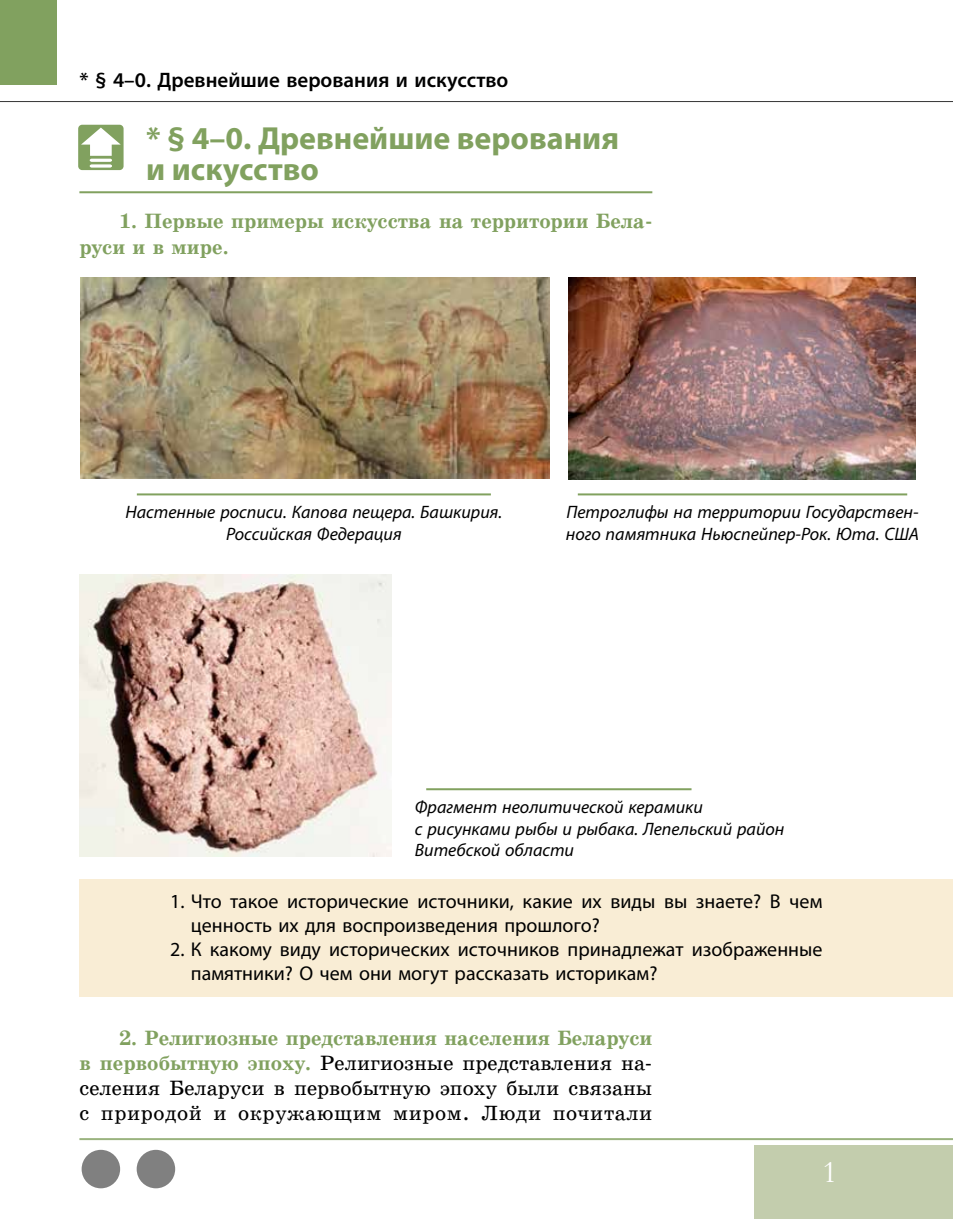
<style>
.page{position:relative;width:953px;height:1219px;background:#fff}
.page>*{position:absolute;margin:0;border:0;box-sizing:border-box;transform-origin:0 0}
.t1{font:700 32px/31.2px "Myriad Pro";color:#81a15f}
.t2{font:32px "Garamond";color:#fff}
.t3{font:21px/25.2px "School Book Web";letter-spacing:.03em;color:#000;text-align:justify}
.t4{font:700 21px/25.2px "School Book Web";color:#81a15f}
.t5{font:600 21px "Myriad Pro";color:#000}
.t6{font:20px/24px "Myriad Pro";color:#000}
.t7{font:italic 18px/21.6px "Myriad Pro";color:#000}
.s1{font-weight:700;color:#81a15f}
</style>
<div class="page">
<hr style="left:0;top:101px;width:952px;height:1px;background:#000">
<hr style="left:79px;top:1138px;width:873px;height:2px;background:#81a15f">
<div style="left:0;top:0;width:57px;height:85px;background:#81a15f"></div>
<div style="left:754px;top:1145px;width:198px;height:74px;background:#c3cdad"></div>
<div style="left:82px;top:1150px;width:38px;height:38px;background:#808080;border-radius:50%"></div>
<div style="left:137px;top:1150px;width:38px;height:38px;background:#808080;border-radius:50%"></div>
<div style="left:78px;top:125px;width:46px;height:45px;background:#81a15f;border-radius:4px"></div>
<svg style="left:81px;top:128px;width:40px;height:28px"></svg>
<svg style="left:90px;top:164px;width:22px;height:4px"></svg>
<hr style="left:90px;top:159px;width:22px;height:3px;background:#fff;border-radius:2px">
<hr style="left:79px;top:191px;width:573px;height:2px;background:#81a15f">
<img style="left:80px;top:278px;width:469px;height:201px">
<img style="left:569px;top:277px;width:346px;height:202px">
<img style="left:80px;top:574px;width:312px;height:282px">
<hr style="left:426px;top:788px;width:265px;height:2px;background:#81a15f">
<hr style="left:137px;top:493px;width:354px;height:2px;background:#81a15f">
<hr style="left:577px;top:493px;width:330px;height:2px;background:#81a15f">
<div style="left:79px;top:879px;width:873px;height:69px;background:#f9edd5"></div>
<div style="left:79px;top:927px;width:873px;height:69px;background:#f9edd5"></div>
<p class="t5" style="left:79px;top:66px;width:430px">* § 4–0. Древнейшие верования и искусство</p>
<h1 class="t1" style="left:146px;top:121px;width:474px">* § 4–0. Древнейшие верования и искусство</h1>
<p class="t4" style="left:79px;top:210px;width:574px;text-indent:40px">1. Первые примеры искусства на территории Бела&shy;руси и в мире.</p>
<p class="t7" style="left:125px;top:501px;width:378px;text-align:center">Настенные росписи. Капова пещера. Башкирия.<br>Российская Федерация</p>
<p class="t7" style="left:566px;top:501px;width:355px">Петроглифы на территории Государствен&shy;ного памятника Ньюспейпер-Рок. Юта. США</p>
<p class="t7" style="left:415px;top:796px;width:371px">Фрагмент неолитической керамики<br>с рисунками рыбы и рыбака. Лепельский район<br>Витебской области</p>
<p class="t6" style="left:191px;top:889px;width:633px;text-indent:-21px">1. Что такое исторические источники, какие их виды вы знаете? В чем ценность их для воспроизведения прошлого?</p>
<p class="t6" style="left:191px;top:937px;width:633px;text-indent:-21px">2. К какому виду исторических источников принадлежат изображенные памятники? О чем они могут рассказать историкам?</p>
<p class="t3" style="left:79px;top:1025px;width:574px;text-indent:40px"><span class="s1">2. Религиозные представления населения Беларуси в первобытную эпоху.</span> Религиозные представления на&shy;селения Беларуси в первобытную эпоху были связаны с природой и окружающим миром. Люди почитали</p>
<h1 class="t2" style="left:822px;top:1150px;width:17px">1</h1>
</div>
